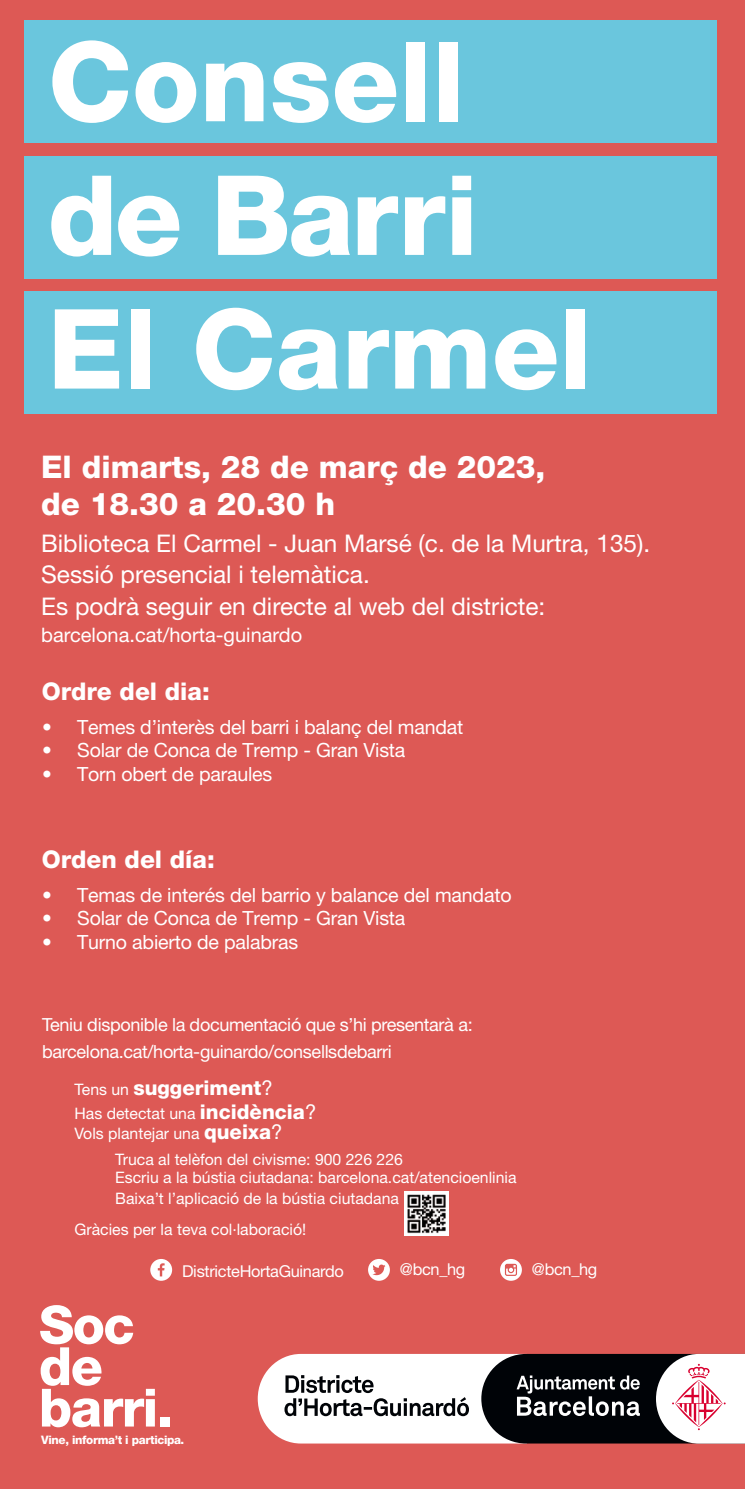
<style>
.page{position:relative;width:745px;height:1489px;background:#fff}
.page>*{position:absolute;margin:0;border:0;box-sizing:border-box;transform-origin:0 0}
.t1{font:800 110.88px/133.6px "Helvetica Neue LT Std";color:#fff}
.t2{font:800 52.75px/41.5px "Helvetica Neue LT Std";letter-spacing:-.03em;color:#fff}
.t3{font:800 31.25px/37.5px "Helvetica Neue LT Std";color:#fff}
.t4{font:24.38px/31.2px "Helvetica Neue LT Std";color:#fff}
.t5{font:800 24.38px "Helvetica Neue LT Std";color:#fff}
.t6{font:800 20.38px "Helvetica Neue LT Std";color:#fff}
.t7{font:20px "Helvetica Neue LT Std";color:#fff}
.t8{font:19.5px "Helvetica Neue LT Std";letter-spacing:-.01em;color:#fff}
.t9{font:18px/27.1px "Helvetica Neue LT Std";letter-spacing:-.02em;color:#fff}
.t10{font:16.38px "Helvetica Neue LT Std";letter-spacing:-.02em;color:#fff}
.t11{font:15.75px/20.4px "Helvetica Neue LT Std";color:#fff}
.t12{font:800 11.62px "Helvetica Neue LT Std";letter-spacing:-.03em;color:#fff}
.s1{font-weight:400;font-size:15.75px}
.s2{font-weight:400}
.s3{font-weight:800;font-size:20.38px}
.s4{font-size:20.38px}
</style>
<div class="page">
<div style="left:0;top:0;width:744px;height:1488px;background:#dd5955"></div>
<div style="left:24px;top:21px;width:692px;height:122px;background:#6ac6dd"></div>
<div style="left:24px;top:156px;width:692px;height:122px;background:#6ac6dd"></div>
<div style="left:24px;top:291px;width:692px;height:122px;background:#6ac6dd"></div>
<svg style="left:368px;top:1259px;width:21px;height:21px"></svg>
<svg style="left:150px;top:1259px;width:22px;height:21px"></svg>
<svg style="left:500px;top:1259px;width:21px;height:21px"></svg>
<img style="left:404px;top:1191px;width:44px;height:44px">
<svg style="left:257px;top:1353px;width:487px;height:90px;background:#a09a9c"></svg>
<h1 class="t1" style="left:48px;top:15px;width:545px">Consell de Barri<br>El Carmel</h1>
<h3 class="t3" style="left:41px;top:447px;width:505px">El dimarts, 28 de març de 2023, de 18.30 a 20.30 h</h3>
<h3 class="t4" style="left:41px;top:527px;width:610px">Biblioteca El Carmel - Juan Marsé (c. de la Murtra, 135).<br>Sessió presencial i telemàtica.<br>Es podrà seguir en directe al web del districte:</h3>
<p class="t7" style="left:41px;top:623px;width:262px">barcelona.cat/horta-guinardo</p>
<h3 class="t5" style="left:42px;top:676px;width:169px">Ordre del dia:</h3>
<p class="t8" style="left:42px;top:715px;width:422px">• Temes d’interès del barri i balanç del mandat</p>
<p class="t8" style="left:42px;top:738px;width:364px">• Solar de Conca de Tremp - Gran Vista</p>
<p class="t8" style="left:42px;top:762px;width:232px">• Torn obert de paraules</p>
<h3 class="t5" style="left:42px;top:844px;width:174px">Orden del día:</h3>
<p class="t8" style="left:42px;top:883px;width:470px">• Temas de interés del barrio y balance del mandato</p>
<p class="t8" style="left:42px;top:906px;width:364px">• Solar de Conca de Tremp - Gran Vista</p>
<p class="t8" style="left:42px;top:930px;width:257px">• Turno abierto de palabras</p>
<p class="t9" style="left:42px;top:1010px;width:432px">Teniu disponible la documentació que s’hi presentarà a: barcelona.cat/horta-guinardo/consellsdebarri</p>
<p class="t6" style="left:74px;top:1075px;width:200px"><span class="s1">Tens un</span> suggeriment<span class="s2">?</span></p>
<p class="t11" style="left:74px;top:1102px;width:243px">Has detectat una <span class="s3">incidència</span><span class="s4">?<br></span>Vols plantejar una <span class="s3">queixa</span><span class="s4">?</span></p>
<p class="t11" style="left:115px;top:1150px;width:402px;line-height:18px">Truca al telèfon del civisme: 900 226 226<br>Escriu a la bústia ciutadana: barcelona.cat/atencioenlinia</p>
<p class="t11" style="left:74px;top:1181px;width:326px;line-height:31.6px;text-indent:41px">Baixa’t l’aplicació de la bústia ciutadana<br>Gràcies per la teva col·laboració!</p>
<h2 class="t2" style="left:39px;top:1303px;width:136px">Soc de barri.</h2>
<p class="t10" style="left:182px;top:1260px;width:163px">DistricteHortaGuinardo</p>
<p class="t10" style="left:399px;top:1259px;width:67px">@bcn_hg</p>
<p class="t10" style="left:531px;top:1258px;width:67px">@bcn_hg</p>
<p class="t12" style="left:41px;top:1432px;width:144px">Vine, informa’t i participa.</p>
</div>
